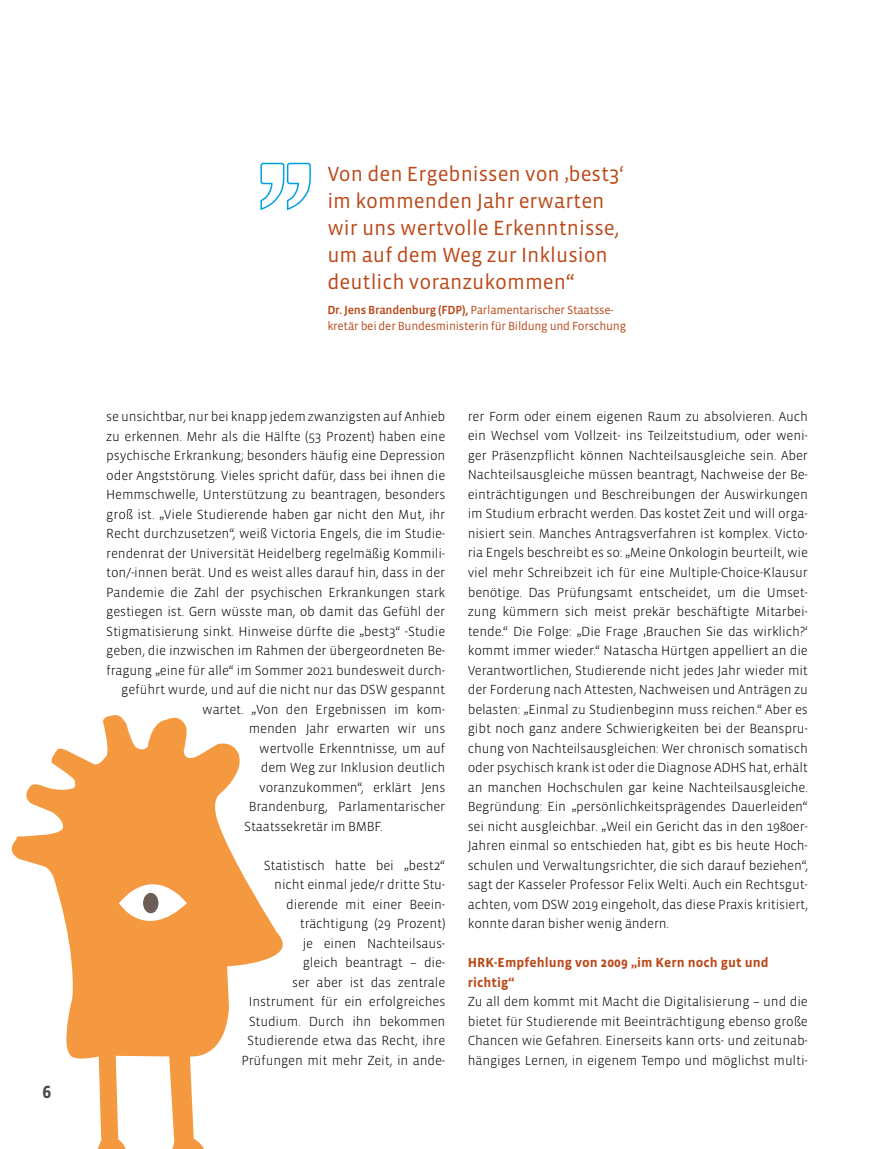
<style>
.page{position:relative;width:893px;height:1149px;background:#fff}
.page>*{position:absolute;margin:0;border:0;box-sizing:border-box;transform-origin:0 0}
.t1{font:21px/27px "Vista Sans OTCE";color:#ba4818}
.t2{font:700 18px "Vista Sans OTCE";color:#4a4a49}
.t3{font:300 13.5px/19.5px "Vista Sans OTCE";letter-spacing:-.01em;color:#000;text-align:justify}
.t4{font:700 13.5px/19.5px "Vista Sans OTCE";letter-spacing:.005em;color:#ba4818}
.t5{font:12px/16.5px "Vista Sans OTCE";letter-spacing:-.02em;color:#ba4818}
.s1{font-style:inherit}
.s2{font-weight:500}
</style>
<div class="page">
<svg style="left:11px;top:715px;width:272px;height:433px"></svg>
<svg style="left:119px;top:860px;width:68px;height:82px"></svg>
<div style="left:143px;top:892px;width:15px;height:21px;background:#6b5e56;border-radius:50%"></div>
<svg style="left:260px;top:162px;width:51px;height:49px"></svg>
<h2 class="t2" style="left:43px;top:1081px;width:10px">6</h2>
<h1 class="t1" style="left:327px;top:160px;width:298px">Von den Ergebnissen von ‚best3‘ im kommenden Jahr erwarten wir uns wertvolle Erkenntnisse, um auf dem Weg zur Inklusion deutlich voranzukommen<span class="s1">“</span></h1>
<p class="t5" style="left:327px;top:301px;width:300px"><span class="s2">Dr. Jens Brandenburg (FDP),</span> Parlamentarischer Staatsse&shy;kretär bei der Bundesministerin für Bildung und Forschung</p>
<p class="t3" style="left:106px;top:406px;width:341px">se unsichtbar, nur bei knapp jedem zwanzigsten auf Anhieb</p>
<p class="t3" style="left:106px;top:426px;width:340px">zu erkennen. Mehr als die Hälfte (53 Prozent) haben eine</p>
<p class="t3" style="left:106px;top:445px;width:341px">psychische Erkrankung; besonders häufig eine Depression</p>
<p class="t3" style="left:106px;top:465px;width:340px">oder Angststörung. Vieles spricht dafür, dass bei ihnen die</p>
<p class="t3" style="left:106px;top:484px;width:341px">Hemmschwelle, Unterstützung zu beantragen, besonders</p>
<p class="t3" style="left:106px;top:504px;width:341px">groß ist. „Viele Studierende haben gar nicht den Mut, ihr</p>
<p class="t3" style="left:106px;top:523px;width:340px">Recht durchzusetzen“, weiß Victoria Engels, die im Studie-</p>
<p class="t3" style="left:106px;top:543px;width:340px">rendenrat der Universität Heidelberg regelmäßig Kommili-</p>
<p class="t3" style="left:106px;top:562px;width:341px">ton/-innen berät. Und es weist alles darauf hin, dass in der</p>
<p class="t3" style="left:106px;top:582px;width:341px">Pandemie die Zahl der psychischen Erkrankungen stark</p>
<p class="t3" style="left:106px;top:601px;width:341px">gestiegen ist. Gern wüsste man, ob damit das Gefühl der</p>
<p class="t3" style="left:106px;top:621px;width:340px">Stigmatisierung sinkt. Hinweise dürfte die „best3“ -Studie</p>
<p class="t3" style="left:106px;top:640px;width:340px">geben, die inzwischen im Rahmen der übergeordneten Be-</p>
<p class="t3" style="left:106px;top:660px;width:340px">fragung „eine für alle“ im Sommer 2021 bundesweit durch-</p>
<p class="t3" style="left:121px;top:679px;width:325px">geführt wurde, und auf die nicht nur das DSW gespannt</p>
<p class="t3" style="left:202px;top:699px;width:245px">wartet. „Von den Ergebnissen im kom-</p>
<p class="t3" style="left:249px;top:718px;width:198px">menden Jahr erwarten wir uns</p>
<p class="t3" style="left:259px;top:738px;width:188px">wertvolle Erkenntnisse, um auf</p>
<p class="t3" style="left:261px;top:757px;width:186px">dem Weg zur Inklusion deutlich</p>
<p class="t3" style="left:259px;top:777px;width:188px">voranzukommen“, erklärt Jens</p>
<p class="t3" style="left:249px;top:796px;width:198px">Brandenburg, Parlamentarischer</p>
<p class="t3" style="left:244px;top:816px;width:140px">Staatssekretär im BMBF.</p>
<p class="t3" style="left:241px;top:855px;width:205px;text-align:right">Statistisch hatte bei „best2“ nicht einmal jede/r dritte Stu&shy;dierende mit einer Beein&shy;trächtigung (29 Prozent)<br>je einen Nachteilsaus-<br>gleich beantragt – die-<br>ser aber ist das zentrale<br>Instrument für ein erfolgreiches<br>Studium. Durch ihn bekommen<br>Studierende etwa das Recht, ihre<br>Prüfungen mit mehr Zeit, in ande-</p>
<p class="t3" style="left:468px;top:406px;width:342px">rer Form oder einem eigenen Raum zu absolvieren. Auch ein Wechsel vom Vollzeit- ins Teilzeitstudium, oder weni&shy;ger Präsenzpflicht können Nachteilsausgleiche sein. Aber Nachteilsausgleiche müssen beantragt, Nachweise der Be&shy;einträchtigungen und Beschreibungen der Auswirkungen im Studium erbracht werden. Das kostet Zeit und will orga&shy;nisiert sein. Manches Antragsverfahren ist komplex. Victo&shy;ria Engels beschreibt es so: „Meine Onkologin beurteilt, wie viel mehr Schreibzeit ich für eine Multiple-Choice-Klausur benötige. Das Prüfungsamt entscheidet, um die Umset&shy;zung kümmern sich meist prekär beschäftigte Mitarbei&shy;tende.“ Die Folge: „Die Frage ‚Brauchen Sie das wirklich?‘ kommt immer wieder.“ Natascha Hürtgen appelliert an die Verantwortlichen, Studierende nicht jedes Jahr wieder mit der Forderung nach Attesten, Nachweisen und Anträgen zu belasten: „Einmal zu Studienbeginn muss reichen.“ Aber es gibt noch ganz andere Schwierigkeiten bei der Beanspru&shy;chung von Nachteilsausgleichen: Wer chronisch somatisch oder psychisch krank ist oder die Diagnose ADHS hat, erhält an manchen Hochschulen gar keine Nachteilsausgleiche.<br>Begründung: Ein „persönlichkeitsprägendes Dauerleiden“ sei nicht ausgleichbar. „Weil ein Gericht das in den 1980er-Jahren einmal so entschieden hat, gibt es bis heute Hoch&shy;schulen und Verwaltungsrichter, die sich darauf beziehen“, sagt der Kasseler Professor Felix Welti. Auch ein Rechtsgut&shy;achten, vom DSW 2019 eingeholt, das diese Praxis kritisiert, konnte daran bisher wenig ändern.</p>
<p class="t4" style="left:468px;top:952px;width:302px">HRK-Empfehlung von 2009 „im Kern noch gut und richtig“</p>
<p class="t3" style="left:468px;top:991px;width:342px">Zu all dem kommt mit Macht die Digitalisierung – und die bietet für Studierende mit Beeinträchtigung ebenso große Chancen wie Gefahren. Einerseits kann orts- und zeitunab&shy;hängiges Lernen, in eigenem Tempo und möglichst multi-</p>
</div>
